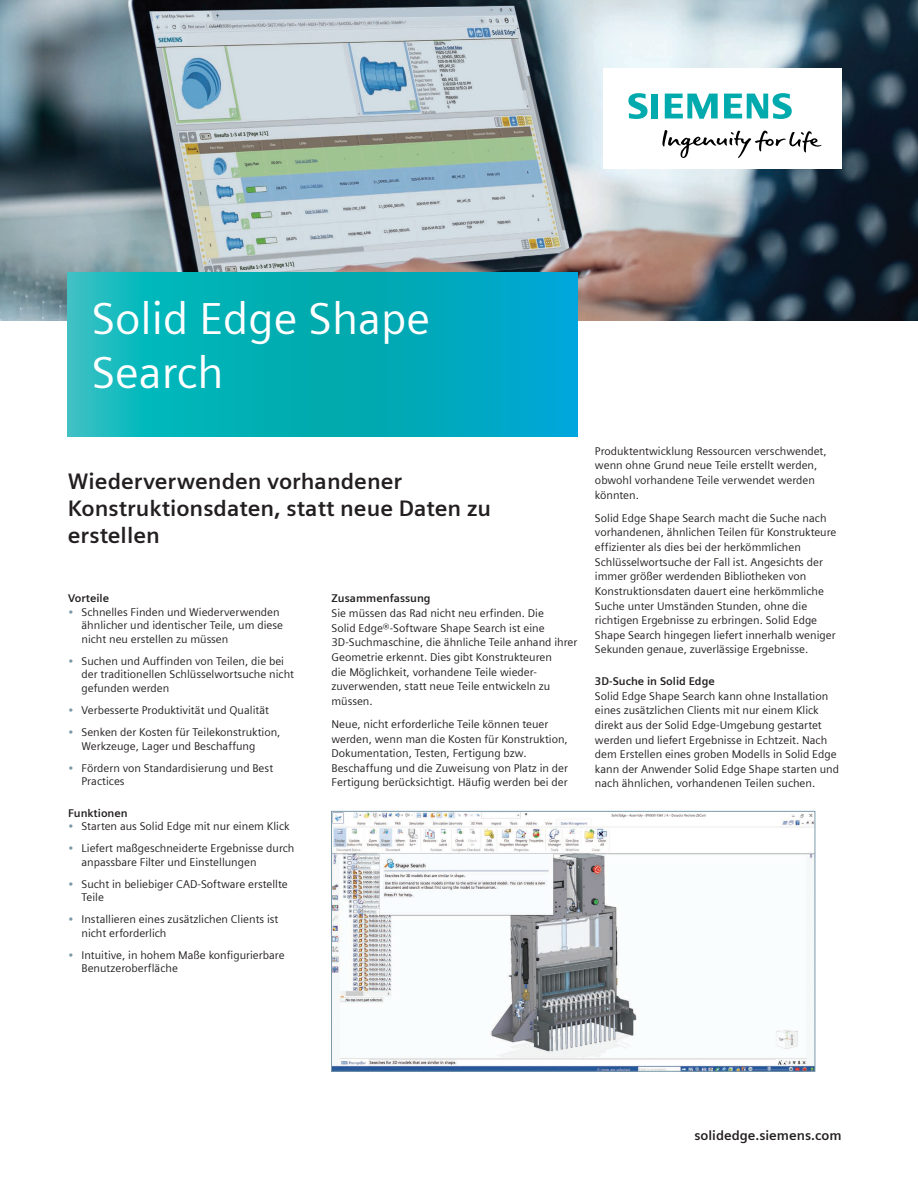
<style>
.page{position:relative;width:918px;height:1188px;background:#fff}
.page>*{position:absolute;margin:0;border:0;box-sizing:border-box;transform-origin:0 0}
.Head_Snow__30pt_120{font:45px/54px "Siemens Sans Global";color:#fff}
.Subhead_Blk__15pt_12{font:700 22.5px/27px "Siemens Sans Global";color:#231f20}
.URL__9pt_130{font:700 13.5px "Siemens Sans Global";color:#231f20}
.Body_Text_Blk__9pt_4{font:11.25px/14.7px "Siemens Sans Global";color:#231f20}
.Body_Subhead_Blk__9p{font:700 11.25px "Siemens Sans Global";color:#231f20}
.s1{color:#7b99a9}
</style>
<div class="page">
<img style="left:0;top:0;width:918px;height:320px">
<div style="left:603px;top:68px;width:238px;height:101px;background:#fff"></div>
<svg style="left:662px;top:130px;width:159px;height:28px"></svg>
<svg style="left:628px;top:93px;width:30px;height:26px"></svg>
<svg style="left:665px;top:94px;width:53px;height:25px"></svg>
<svg style="left:724px;top:93px;width:68px;height:26px"></svg>
<svg style="left:68px;top:272px;width:510px;height:164px;background:#05aebb"></svg>
<img style="left:333px;top:813px;width:480px;height:256px">
<div style="left:331px;top:811px;width:484px;height:260px;border:1px solid #7b99a9"></div>
<p class="Head_Snow__30pt_120" style="left:92px;top:292px;width:340px">Solid Edge Shape<br>Search</p>
<p class="Subhead_Blk__15pt_12" style="left:68px;top:468px;width:425px">Wiederverwenden vorhandener<br>Konstruktionsdaten, statt neue Daten zu erstellen</p>
<p class="Body_Subhead_Blk__9p" style="left:68px;top:592px;width:43px">Vorteile</p>
<p class="Body_Text_Blk__9pt_4" style="left:82px;top:605px;width:203px;line-height:13.5px;text-indent:-14px"><span class="s1">•</span> Schnelles Finden und Wiederverwenden ähnlicher und identischer Teile, um diese nicht neu erstellen zu müssen</p>
<p class="Body_Text_Blk__9pt_4" style="left:82px;top:654px;width:214px;line-height:13.5px;text-indent:-14px"><span class="s1">•</span> Suchen und Auffinden von Teilen, die bei der traditionellen Schlüsselwortsuche nicht gefunden werden</p>
<p class="Body_Text_Blk__9pt_4" style="left:68px;top:703px;width:203px"><span class="s1">•</span> Verbesserte Produktivität und Qualität</p>
<p class="Body_Text_Blk__9pt_4" style="left:82px;top:725px;width:200px;line-height:13.5px;text-indent:-14px"><span class="s1">•</span> Senken der Kosten für Teilekonstruktion,<br>Werkzeuge, Lager und Beschaffung</p>
<p class="Body_Text_Blk__9pt_4" style="left:82px;top:761px;width:193px;line-height:13.5px;text-indent:-14px"><span class="s1">•</span> Fördern von Standardisierung und Best<br>Practices</p>
<p class="Body_Subhead_Blk__9p" style="left:68px;top:806px;width:61px">Funktionen</p>
<p class="Body_Text_Blk__9pt_4" style="left:68px;top:819px;width:223px"><span class="s1">•</span> Starten aus Solid Edge mit nur einem Klick</p>
<p class="Body_Text_Blk__9pt_4" style="left:82px;top:842px;width:214px;line-height:13.5px;text-indent:-14px"><span class="s1">•</span> Liefert maßgeschneiderte Ergebnisse durch anpassbare Filter und Einstellungen</p>
<p class="Body_Text_Blk__9pt_4" style="left:82px;top:877px;width:208px;line-height:13.5px;text-indent:-14px"><span class="s1">•</span> Sucht in beliebiger CAD-Software erstellte<br>Teile</p>
<p class="Body_Text_Blk__9pt_4" style="left:82px;top:913px;width:198px;line-height:13.5px;text-indent:-14px"><span class="s1">•</span> Installieren eines zusätzlichen Clients ist nicht erforderlich</p>
<p class="Body_Text_Blk__9pt_4" style="left:82px;top:948px;width:205px;line-height:13.5px;text-indent:-14px"><span class="s1">•</span> Intuitive, in hohem Maße konfigurierbare<br>Benutzeroberfläche</p>
<p class="Body_Subhead_Blk__9p" style="left:332px;top:592px;width:101px">Zusammenfassung</p>
<p class="Body_Text_Blk__9pt_4" style="left:332px;top:606px;width:247px">Sie müssen das Rad nicht neu erfinden. Die<br>Solid Edge®-Software Shape Search ist eine 3D-Suchmaschine, die ähnliche Teile anhand ihrer Geometrie erkennt. Dies gibt Konstrukteuren<br>die Möglichkeit, vorhandene Teile wieder&shy;zuverwenden, statt neue Teile entwickeln zu müssen.</p>
<p class="Body_Text_Blk__9pt_4" style="left:332px;top:717px;width:238px">Neue, nicht erforderliche Teile können teuer werden, wenn man die Kosten für Konstruktion, Dokumentation, Testen, Fertigung bzw.<br>Beschaffung und die Zuweisung von Platz in der Fertigung berücksichtigt. Häufig werden bei der</p>
<p class="Body_Text_Blk__9pt_4" style="left:595px;top:444px;width:233px">Produktentwicklung Ressourcen verschwendet, wenn ohne Grund neue Teile erstellt werden, obwohl vorhandene Teile verwendet werden könnten.</p>
<p class="Body_Text_Blk__9pt_4" style="left:595px;top:511px;width:243px">Solid Edge Shape Search macht die Suche nach vorhandenen, ähnlichen Teilen für Konstrukteure effizienter als dies bei der herkömmlichen Schlüsselwortsuche der Fall ist. Angesichts der immer größer werdenden Bibliotheken von Konstruktionsdaten dauert eine herkömmliche Suche unter Umständen Stunden, ohne die richtigen Ergebnisse zu erbringen. Solid Edge Shape Search hingegen liefert innerhalb weniger Sekunden genaue, zuverlässige Ergebnisse.</p>
<p class="Body_Subhead_Blk__9p" style="left:595px;top:675px;width:121px">3D-Suche in Solid Edge</p>
<p class="Body_Text_Blk__9pt_4" style="left:595px;top:688px;width:246px">Solid Edge Shape Search kann ohne Installation eines zusätzlichen Clients mit nur einem Klick direkt aus der Solid Edge-Umgebung gestartet werden und liefert Ergebnisse in Echtzeit. Nach dem Erstellen eines groben Modells in Solid Edge kann der Anwender Solid Edge Shape starten und nach ähnlichen, vorhandenen Teilen suchen.</p>
<p class="URL__9pt_130" style="left:694px;top:1127px;width:149px">solidedge.siemens.com</p>
</div>
